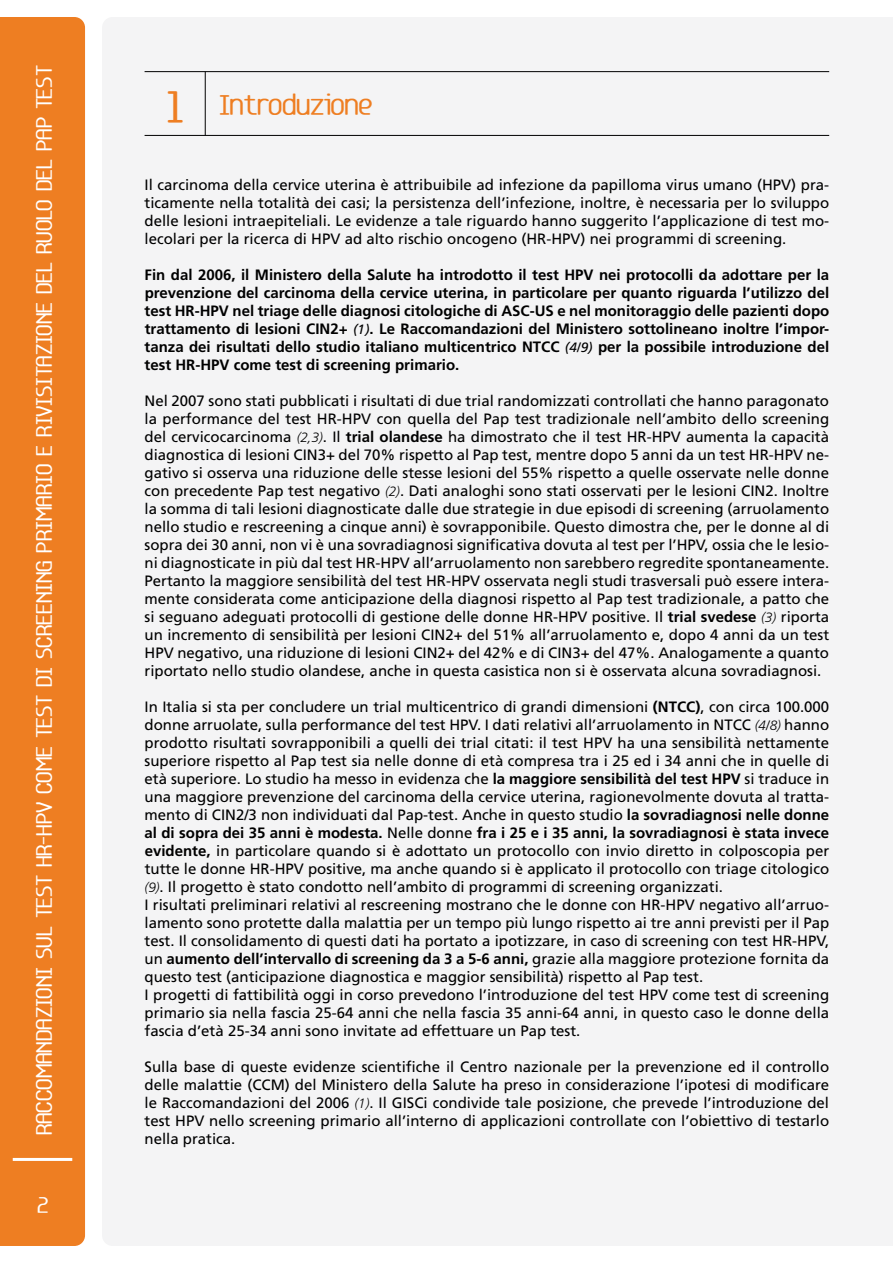
<style>
.page{position:relative;width:893px;height:1263px;background:#fff}
.page>*{position:absolute;margin:0;border:0;box-sizing:border-box;transform-origin:0 0}
.t1{font:22.5px "Base 5";color:#ee7e22}
.t2{font:18px "Base 5";letter-spacing:.01em;color:#fff}
.t3{font:15px/18px "Frutiger";color:#000;text-align:justify}
.t4{font:700 15px/18px "Frutiger";color:#000;text-align:justify}
.s1{font-size:36px}
.s2{font-weight:400;font-style:italic;font-size:13.5px}
.s3{font-weight:300;font-style:italic;font-size:13.5px}
.s4{font-weight:700}
</style>
<div class="page">
<div style="left:0;top:17px;width:85px;height:1229px;background:#ee7e22"></div>
<hr style="left:13px;top:1158px;width:59px;height:3px;background:#fff">
<div style="left:102px;top:17px;width:790px;height:1229px;background:#f4f4f5"></div>
<svg style="left:892px;top:17px;width:1px;height:1229px"></svg>
<hr style="left:145px;top:71px;width:684px;height:1px;background:#000">
<hr style="left:145px;top:135px;width:684px;height:1px;background:#000">
<hr style="left:205px;top:72px;width:1px;height:63px;background:#000">
<p class="t2" style="left:33px;top:1135px;width:1071px;rotate:-90deg">Raccomandazioni sul test HR-HPV come test di screening primario e rivisitazione del ruolo del Pap test</p>
<p class="t2" style="left:37px;top:1194px;width:13px">2</p>
<h1 class="t1" style="left:167px;top:91px;width:207px"><span class="s1">1</span> Introduzione</h1>
<p class="t3" style="left:145px;top:176px;width:686px">Il carcinoma della cervice uterina è attribuibile ad infezione da papilloma virus umano (HPV) pra&shy;ticamente nella totalità dei casi; la persistenza dell’infezione, inoltre, è necessaria per lo sviluppo delle lesioni intraepiteliali. Le evidenze a tale riguardo hanno suggerito l’applicazione di test mo&shy;lecolari per la ricerca di HPV ad alto rischio oncogeno (HR-HPV) nei programmi di screening.</p>
<p class="t4" style="left:145px;top:266px;width:686px">Fin dal 2006, il Ministero della Salute ha introdotto il test HPV nei protocolli da adottare per la prevenzione del carcinoma della cervice uterina, in particolare per quanto riguarda l’utilizzo del test HR-HPV nel triage delle diagnosi citologiche di ASC-US e nel monitoraggio delle pazienti dopo trattamento di lesioni CIN2+ <span class="s2">(1)</span>. Le Raccomandazioni del Ministero sottolineano inoltre l’impor&shy;tanza dei risultati dello studio italiano multicentrico NTCC <span class="s2">(4/9)</span> per la possibile introduzione del test HR-HPV come test di screening primario.</p>
<p class="t3" style="left:145px;top:392px;width:686px">Nel 2007 sono stati pubblicati i risultati di due trial randomizzati controllati che hanno paragonato la performance del test HR-HPV con quella del Pap test tradizionale nell’ambito dello screening del cervicocarcinoma <span class="s3">(2,3)</span>. Il <span class="s4">trial olandese</span> ha dimostrato che il test HR-HPV aumenta la capacità diagnostica di lesioni CIN3+ del 70% rispetto al Pap test, mentre dopo 5 anni da un test HR-HPV ne&shy;gativo si osserva una riduzione delle stesse lesioni del 55% rispetto a quelle osservate nelle donne con precedente Pap test negativo <span class="s3">(2)</span>. Dati analoghi sono stati osservati per le lesioni CIN2. Inoltre la somma di tali lesioni diagnosticate dalle due strategie in due episodi di screening (arruolamento nello studio e rescreening a cinque anni) è sovrapponibile. Questo dimostra che, per le donne al di sopra dei 30 anni, non vi è una sovradiagnosi significativa dovuta al test per l’HPV, ossia che le lesio&shy;ni diagnosticate in più dal test HR-HPV all’arruolamento non sarebbero regredite spontaneamente.<br>Pertanto la maggiore sensibilità del test HR-HPV osservata negli studi trasversali può essere intera&shy;mente considerata come anticipazione della diagnosi rispetto al Pap test tradizionale, a patto che si seguano adeguati protocolli di gestione delle donne HR-HPV positive. Il <span class="s4">trial svedese</span> <span class="s3">(3)</span> riporta un incremento di sensibilità per lesioni CIN2+ del 51% all’arruolamento e, dopo 4 anni da un test HPV negativo, una riduzione di lesioni CIN2+ del 42% e di CIN3+ del 47%. Analogamente a quanto riportato nello studio olandese, anche in questa casistica non si è osservata alcuna sovradiagnosi.</p>
<p class="t3" style="left:145px;top:698px;width:686px;text-align:left">In Italia si sta per concludere un trial multicentrico di grandi dimensioni <span class="s4">(NTCC)</span>, con circa 100.000 donne arruolate, sulla performance del test HPV. I dati relativi all’arruolamento in NTCC <span class="s3">(4/8)</span> hanno prodotto risultati sovrapponibili a quelli dei trial citati: il test HPV ha una sensibilità nettamente superiore rispetto al Pap test sia nelle donne di età compresa tra i 25 ed i 34 anni che in quelle di età superiore. Lo studio ha messo in evidenza che <span class="s4">la maggiore sensibilità del test HPV</span> si traduce in una maggiore prevenzione del carcinoma della cervice uterina, ragionevolmente dovuta al tratta&shy;mento di CIN2/3 non individuati dal Pap-test. Anche in questo studio <span class="s4">la sovradiagnosi nelle donne al di sopra dei 35 anni è modesta.</span> Nelle donne <span class="s4">fra i 25 e i 35 anni, la sovradiagnosi è stata invece evidente,</span> in particolare quando si è adottato un protocollo con invio diretto in colposcopia per tutte le donne HR-HPV positive, ma anche quando si è applicato il protocollo con triage citologico <span class="s3">(9)</span>. Il progetto è stato condotto nell’ambito di programmi di screening organizzati.<br>I risultati preliminari relativi al rescreening mostrano che le donne con HR-HPV negativo all’arruo&shy;lamento sono protette dalla malattia per un tempo più lungo rispetto ai tre anni previsti per il Pap test. Il consolidamento di questi dati ha portato a ipotizzare, in caso di screening con test HR-HPV, un <span class="s4">aumento dell’intervallo di screening da 3 a 5-6 anni,</span> grazie alla maggiore protezione fornita da questo test (anticipazione diagnostica e maggior sensibilità) rispetto al Pap test.<br>I progetti di fattibilità oggi in corso prevedono l’introduzione del test HPV come test di screening primario sia nella fascia 25-64 anni che nella fascia 35 anni-64 anni, in questo caso le donne della fascia d’età 25-34 anni sono invitate ad effettuare un Pap test.</p>
<p class="t3" style="left:145px;top:1058px;width:686px">Sulla base di queste evidenze scientifiche il Centro nazionale per la prevenzione ed il controllo delle malattie (CCM) del Ministero della Salute ha preso in considerazione l’ipotesi di modificare le Raccomandazioni del 2006 <span class="s3">(1)</span>. Il GISCi condivide tale posizione, che prevede l’introduzione del test HPV nello screening primario all’interno di applicazioni controllate con l’obiettivo di testarlo nella pratica.</p>
</div>
